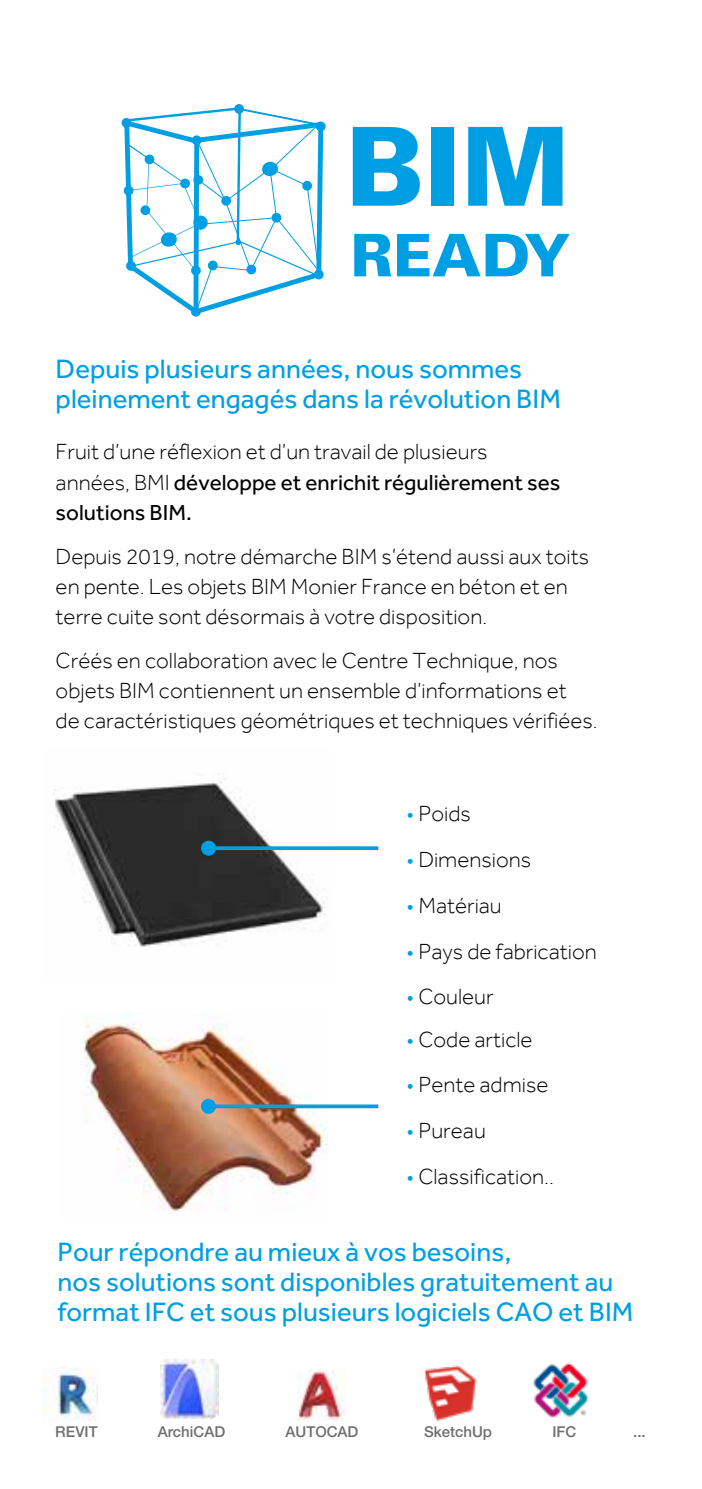
<style>
.page{position:relative;width:702px;height:1489px;background:#fff}
.page>*{position:absolute;margin:0;border:0;box-sizing:border-box;transform-origin:0 0}
.t1{font:27.5px/30px "Effra";color:#009fe3}
.t2{font:300 22.5px/30px "Effra";color:#000}
.t3{font:500 15px "Helvetica Neue LT Std";color:#706f6f}
.s1{font-weight:400}
.s2{color:#009fe3}
</style>
<div class="page">
<svg style="left:353px;top:127px;width:67px;height:79px"></svg>
<div style="left:431px;top:127px;width:23px;height:79px;background:#009fe3"></div>
<svg style="left:468px;top:127px;width:94px;height:79px"></svg>
<svg style="left:354px;top:234px;width:37px;height:42px"></svg>
<svg style="left:397px;top:234px;width:172px;height:42px"></svg>
<svg style="left:234px;top:104px;width:10px;height:10px"></svg>
<svg style="left:121px;top:106px;width:205px;height:211px"></svg>
<img style="left:54px;top:773px;width:277px;height:174px">
<img style="left:83px;top:1012px;width:245px;height:199px">
<svg style="left:216px;top:846px;width:162px;height:4px"></svg>
<div style="left:201px;top:840px;width:15px;height:15px;background:#009fe3;border-radius:50%"></div>
<svg style="left:216px;top:1104px;width:162px;height:4px"></svg>
<div style="left:201px;top:1098px;width:15px;height:15px;background:#009fe3;border-radius:50%"></div>
<img style="left:297px;top:1369px;width:48px;height:50px">
<img style="left:533px;top:1362px;width:56px;height:56px">
<img style="left:43px;top:1366px;width:54px;height:54px">
<img style="left:160px;top:1359px;width:59px;height:58px">
<img style="left:423px;top:1365px;width:54px;height:57px">
<p class="t1" style="left:56px;top:353px;width:507px">Depuis plusieurs années, nous sommes pleinement engagés dans la révolution BIM</p>
<p class="t2" style="left:56px;top:436px;width:506px">Fruit d’une réflexion et d’un travail de plusieurs années, BMI <span class="s1">développe et enrichit régulièrement ses solutions BIM.</span></p>
<p class="t2" style="left:56px;top:541px;width:535px">Depuis 2019, notre démarche BIM s’étend aussi aux toits en pente. Les objets BIM Monier France en béton et en terre cuite sont désormais à votre disposition.</p>
<p class="t2" style="left:56px;top:645px;width:543px">Créés en collaboration avec le Centre Technique, nos objets BIM contiennent un ensemble d’informations et<br>de caractéristiques géométriques et techniques vérifiées.</p>
<p class="t2" style="left:406px;top:798px;width:66px"><span class="s2">•</span> Poids</p>
<p class="t2" style="left:406px;top:844px;width:126px"><span class="s2">•</span> Dimensions</p>
<p class="t2" style="left:406px;top:889px;width:97px"><span class="s2">•</span> Matériau</p>
<p class="t2" style="left:406px;top:935px;width:192px"><span class="s2">•</span> Pays de fabrication</p>
<p class="t2" style="left:406px;top:981px;width:89px"><span class="s2">•</span> Couleur</p>
<p class="t2" style="left:406px;top:1023px;width:127px"><span class="s2">•</span> Code article</p>
<p class="t2" style="left:406px;top:1069px;width:143px"><span class="s2">•</span> Pente admise</p>
<p class="t2" style="left:406px;top:1115px;width:81px"><span class="s2">•</span> Pureau</p>
<p class="t2" style="left:406px;top:1161px;width:149px"><span class="s2">•</span> Classification..</p>
<p class="t1" style="left:57px;top:1236px;width:577px">Pour répondre au mieux à vos besoins,<br>nos solutions sont disponibles gratuitement au format IFC et sous plusieurs logiciels CAO et BIM</p>
<p class="t3" style="left:55px;top:1422px;width:44px">REVIT</p>
<p class="t3" style="left:158px;top:1422px;width:69px">ArchiCAD</p>
<p class="t3" style="left:285px;top:1422px;width:74px">AUTOCAD</p>
<p class="t3" style="left:424px;top:1422px;width:70px">SketchUp</p>
<p class="t3" style="left:552px;top:1422px;width:25px">IFC</p>
<p class="t3" style="left:633px;top:1422px;width:14px">...</p>
</div>
